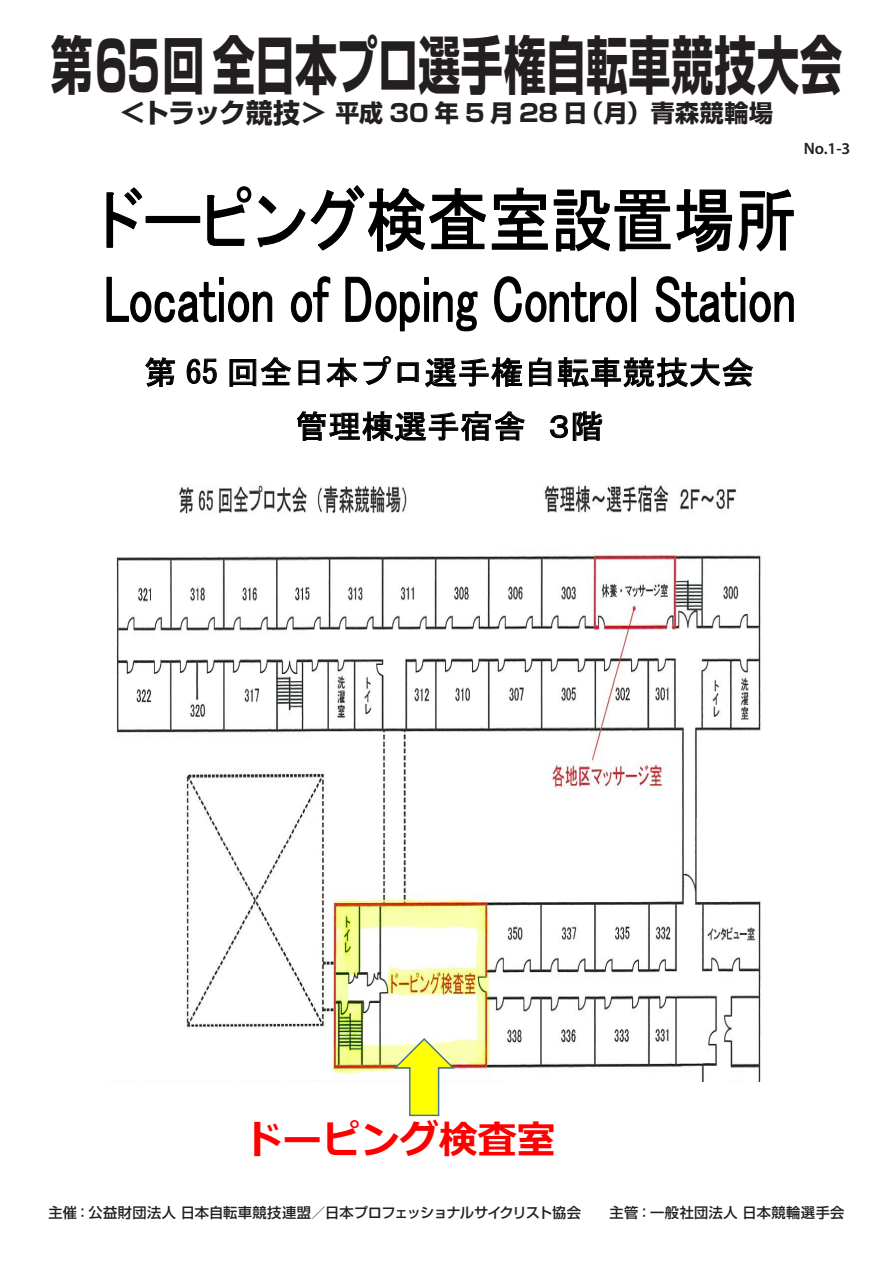
<style>
.page{position:relative;width:893px;height:1263px;background:#fff}
.page>*{position:absolute;margin:0;border:0;box-sizing:border-box;transform-origin:0 0}
.t1{font:700 63px "Shin Go Pro";letter-spacing:.01em;color:#231f20;scale:.67 1}
.t2{font:700 38.85px "Meiryo";letter-spacing:.005em;color:#f00}
.t3{font:31.8px/54px "MS Gothic";letter-spacing:.005em;color:#000;text-align:center}
.t4{font:700 24px "Shin Go Pro";letter-spacing:.015em;color:#231f20}
.t5{font:600 16.5px "Myriad Pro";color:#231f20}
.t6{font:500 14.25px "Shin Go Pro";letter-spacing:.01em;color:#231f20}
.s1{font-size:67.5px}
.s2{font-size:27px}
.s3{font-family:"MS P Gothic"}
</style>
<div class="page">
<img style="left:116px;top:484px;width:645px;height:597px">
<svg style="left:145px;top:357px;width:30px;height:30px"></svg>
<svg style="left:186px;top:358px;width:31px;height:26px"></svg>
<svg style="left:229px;top:357px;width:62px;height:30px"></svg>
<svg style="left:298px;top:360px;width:22px;height:26px"></svg>
<svg style="left:326px;top:356px;width:196px;height:32px"></svg>
<svg style="left:529px;top:357px;width:224px;height:31px"></svg>
<svg style="left:296px;top:411px;width:229px;height:31px"></svg>
<svg style="left:549px;top:411px;width:54px;height:30px"></svg>
<svg style="left:106px;top:185px;width:688px;height:68px"></svg>
<svg style="left:106px;top:276px;width:688px;height:56px"></svg>
<svg style="left:392px;top:1037px;width:63px;height:80px"></svg>
<h1 class="t1" style="left:51px;top:15px;width:1183px">第<span class="s1">65</span>回全日本プロ選手権自転車競技大会</h1>
<h3 class="t4" style="left:120px;top:94px;width:655px"><span class="s2">＜トラック競技＞</span> 平成 30 年 5 月 28 日（月）青森競輪場</h3>
<p class="t5" style="left:804px;top:138px;width:48px">No.1-3</p>
<p class="t3" style="left:144px;top:345px;width:612px">第 65 回全日本プロ選手権自転車競技大会<span class="s3">管理棟選手宿舎 ３階</span></p>
<p class="t2" style="left:244px;top:1112px;width:313px">ドーピング検査室</p>
<p class="t6" style="left:48px;top:1201px;width:798px">主催：公益財団法人 日本自転車競技連盟／日本プロフェッショナルサイクリスト協会　　主管：一般社団法人 日本競輪選手会</p>
</div>
